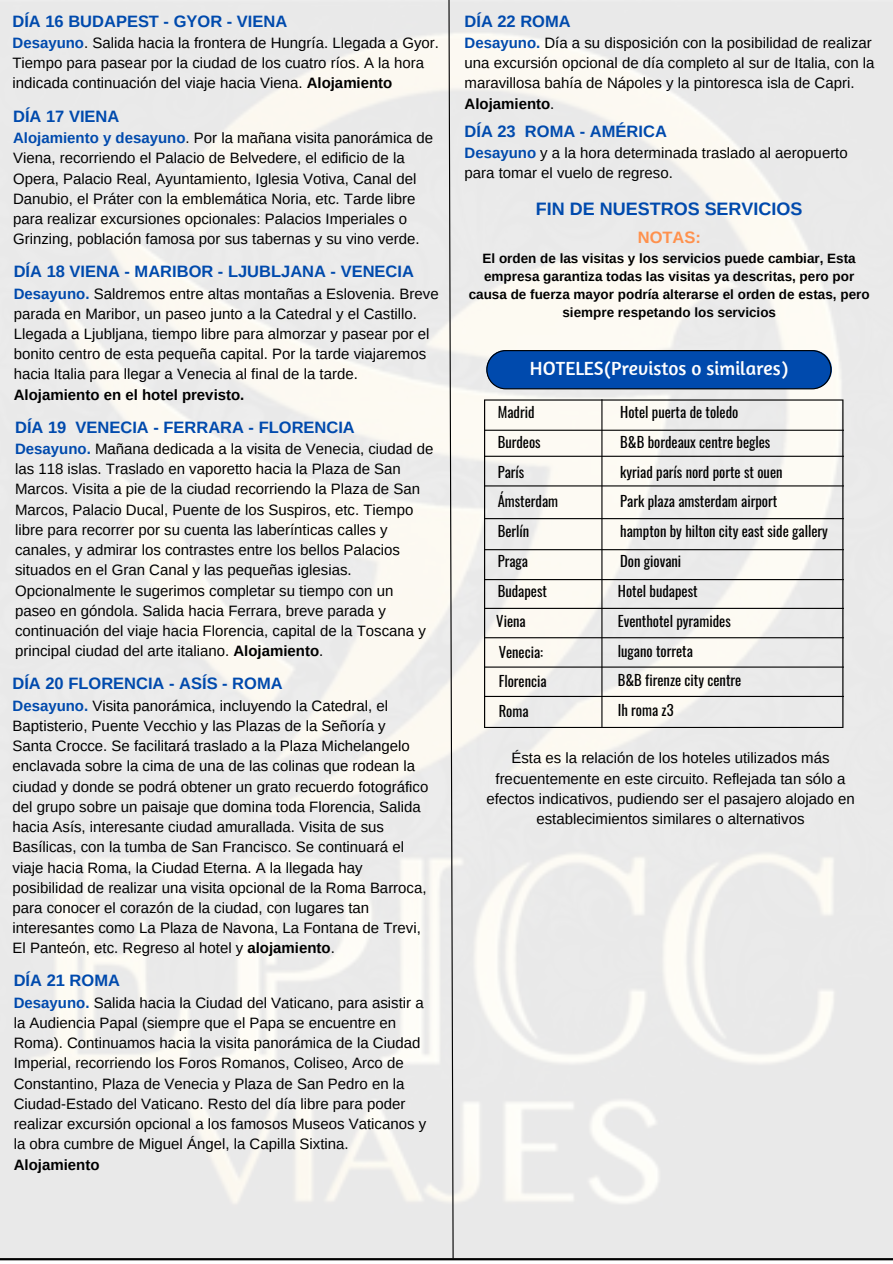
<style>
.page{position:relative;width:893px;height:1264px;background:#fff}
.page>*{position:absolute;margin:0;border:0;box-sizing:border-box;transform-origin:0 0}
.t1{font:19.5px "Amaranth";color:#fff}
.t2{font:700 18px "Arimo";color:#004aad}
.t3{font:700 16.5px "Arimo";color:#004aad}
.t4{font:700 16.5px "Arimo";color:#ff914d}
.t5{font:15px/20.2px "Arimo";color:#000}
.t6{font:14.55px "Oswald";color:#000}
.t7{font:700 13.5px/18px "Arimo";color:#000;text-align:center}
.s1{font-weight:700;color:#004aad}
.s2{font-weight:700}
</style>
<div class="page">
<img style="left:0;top:0;width:892px;height:1257px">
<svg style="left:448px;top:0;width:6px;height:1257px"></svg>
<hr style="left:0;top:1257px;width:892px;height:3px;background:#000">
<svg style="left:486px;top:350px;width:345px;height:39px;background:#054aa5"></svg>
<svg style="left:484px;top:399px;width:359px;height:329px;fill:#ececec"></svg>
<hr style="left:484px;top:429px;width:359px;height:2px;background:#000">
<hr style="left:601px;top:399px;width:1px;height:328px;background:#000">
<hr style="left:484px;top:456px;width:359px;height:1px;background:#000">
<hr style="left:484px;top:485px;width:359px;height:1px;background:#000">
<hr style="left:484px;top:518px;width:359px;height:1px;background:#000">
<hr style="left:484px;top:549px;width:359px;height:1px;background:#000">
<hr style="left:484px;top:579px;width:359px;height:1px;background:#000">
<hr style="left:484px;top:608px;width:359px;height:1px;background:#000">
<hr style="left:484px;top:637px;width:359px;height:1px;background:#000">
<hr style="left:484px;top:666px;width:359px;height:1px;background:#000">
<hr style="left:484px;top:696px;width:359px;height:1px;background:#000">
<p class="t3" style="left:13px;top:12px;width:276px">DÍA 16 BUDAPEST - GYOR - VIENA</p>
<p class="t5" style="left:13px;top:33px;width:428px"><span class="s1">Desayuno</span>. Salida hacia la frontera de Hungría. Llegada a Gyor.<br>Tiempo para pasear por la ciudad de los cuatro ríos. A la hora indicada continuación del viaje hacia Viena. <span class="s2">Alojamiento</span></p>
<p class="t3" style="left:13px;top:107px;width:108px">DÍA 17 VIENA</p>
<p class="t5" style="left:13px;top:128px;width:421px"><span class="s1">Alojamiento y desayuno</span>. Por la mañana visita panorámica de Viena, recorriendo el Palacio de Belvedere, el edificio de la Opera, Palacio Real, Ayuntamiento, Iglesia Votiva, Canal del Danubio, el Práter con la emblemática Noria, etc. Tarde libre para realizar excursiones opcionales: Palacios Imperiales o Grinzing, población famosa por sus tabernas y su vino verde.</p>
<p class="t3" style="left:14px;top:262px;width:401px">DÍA 18 VIENA - MARIBOR - LJUBLJANA - VENECIA</p>
<p class="t5" style="left:14px;top:283px;width:426px"><span class="s1">Desayuno.</span> Saldremos entre altas montañas a Eslovenia. Breve parada en Maribor, un paseo junto a la Catedral y el Castillo.<br>Llegada a Ljubljana, tiempo libre para almorzar y pasear por el bonito centro de esta pequeña capital. Por la tarde viajaremos hacia Italia para llegar a Venecia al final de la tarde.<br><span class="s2">Alojamiento en el hotel previsto.</span></p>
<p class="t3" style="left:15px;top:417px;width:341px">DÍA 19 VENECIA - FERRARA - FLORENCIA</p>
<p class="t5" style="left:15px;top:438px;width:420px"><span class="s1">Desayuno.</span> Mañana dedicada a la visita de Venecia, ciudad de las 118 islas. Traslado en vaporetto hacia la Plaza de San Marcos. Visita a pie de la ciudad recorriendo la Plaza de San Marcos, Palacio Ducal, Puente de los Suspiros, etc. Tiempo libre para recorrer por su cuenta las laberínticas calles y canales, y admirar los contrastes entre los bellos Palacios situados en el Gran Canal y las pequeñas iglesias.<br>Opcionalmente le sugerimos completar su tiempo con un paseo en góndola. Salida hacia Ferrara, breve parada y continuación del viaje hacia Florencia, capital de la Toscana y principal ciudad del arte italiano. <span class="s2">Alojamiento</span>.</p>
<p class="t3" style="left:13px;top:674px;width:272px">DÍA 20 FLORENCIA - ASÍS - ROMA</p>
<p class="t5" style="left:13px;top:695px;width:417px"><span class="s1">Desayuno.</span> Visita panorámica, incluyendo la Catedral, el Baptisterio, Puente Vecchio y las Plazas de la Señoría y Santa Crocce. Se facilitará traslado a la Plaza Michelangelo enclavada sobre la cima de una de las colinas que rodean la ciudad y donde se podrá obtener un grato recuerdo fotográfico del grupo sobre un paisaje que domina toda Florencia, Salida hacia Asís, interesante ciudad amurallada. Visita de sus Basílicas, con la tumba de San Francisco. Se continuará el viaje hacia Roma, la Ciudad Eterna. A la llegada hay posibilidad de realizar una visita opcional de la Roma Barroca, para conocer el corazón de la ciudad, con lugares tan interesantes como La Plaza de Navona, La Fontana de Trevi, El Panteón, etc. Regreso al hotel y <span class="s2">alojamiento</span>.</p>
<p class="t3" style="left:14px;top:971px;width:108px">DÍA 21 ROMA</p>
<p class="t5" style="left:14px;top:992px;width:414px"><span class="s1">Desayuno.</span> Salida hacia la Ciudad del Vaticano, para asistir a la Audiencia Papal (siempre que el Papa se encuentre en Roma). Continuamos hacia la visita panorámica de la Ciudad Imperial, recorriendo los Foros Romanos, Coliseo, Arco de Constantino, Plaza de Venecia y Plaza de San Pedro en la Ciudad-Estado del Vaticano. Resto del día libre para poder realizar excursión opcional a los famosos Museos Vaticanos y la obra cumbre de Miguel Ángel, la Capilla Sixtina.<br><span class="s2">Alojamiento</span></p>
<p class="t3" style="left:464px;top:12px;width:108px">DÍA 22 ROMA</p>
<p class="t5" style="left:464px;top:33px;width:411px"><span class="s1">Desayuno.</span> Día a su disposición con la posibilidad de realizar una excursión opcional de día completo al sur de Italia, con la maravillosa bahía de Nápoles y la pintoresca isla de Capri.<br><span class="s2">Alojamiento</span>.</p>
<p class="t3" style="left:464px;top:122px;width:204px">DÍA 23 ROMA - AMÉRICA</p>
<p class="t5" style="left:464px;top:143px;width:385px"><span class="s1">Desayuno</span> y a la hora determinada traslado al aeropuerto para tomar el vuelo de regreso.</p>
<p class="t2" style="left:536px;top:198px;width:268px">FIN DE NUESTROS SERVICIOS</p>
<p class="t4" style="left:637px;top:228px;width:65px">NOTAS:</p>
<p class="t7" style="left:468px;top:249px;width:402px">El orden de las visitas y los servicios puede cambiar, Esta empresa garantiza todas las visitas ya descritas, pero por causa de fuerza mayor podría alterarse el orden de estas, pero siempre respetando los servicios</p>
<p class="t1" style="left:530px;top:356px;width:260px">HOTELES(Previstos o similares)</p>
<p class="t6" style="left:497px;top:400px;width:38px">Madrid</p>
<p class="t6" style="left:620px;top:400px;width:120px">Hotel puerta de toledo</p>
<p class="t6" style="left:497px;top:430px;width:44px">Burdeos</p>
<p class="t6" style="left:620px;top:430px;width:152px">B&amp;B bordeaux centre begles</p>
<p class="t6" style="left:497px;top:460px;width:28px">París</p>
<p class="t6" style="left:620px;top:460px;width:164px">kyriad parís nord porte st ouen</p>
<p class="t6" style="left:497px;top:490px;width:62px">Ámsterdam</p>
<p class="t6" style="left:620px;top:490px;width:159px">Park plaza amsterdam airport</p>
<p class="t6" style="left:497px;top:519px;width:33px">Berlín</p>
<p class="t6" style="left:620px;top:519px;width:209px">hampton by hilton city east side gallery</p>
<p class="t6" style="left:497px;top:549px;width:32px">Praga</p>
<p class="t6" style="left:620px;top:549px;width:63px">Don giovani</p>
<p class="t6" style="left:497px;top:579px;width:51px">Budapest</p>
<p class="t6" style="left:617px;top:579px;width:81px">Hotel budapest</p>
<p class="t6" style="left:496px;top:609px;width:31px">Viena</p>
<p class="t6" style="left:617px;top:609px;width:114px">Eventhotel pyramides</p>
<p class="t6" style="left:498px;top:640px;width:46px">Venecia:</p>
<p class="t6" style="left:498px;top:670px;width:49px">Florencia</p>
<p class="t6" style="left:498px;top:699px;width:31px">Roma</p>
<p class="t6" style="left:617px;top:639px;width:77px">lugano torreta</p>
<p class="t6" style="left:617px;top:668px;width:125px">B&amp;B firenze city centre</p>
<p class="t6" style="left:617px;top:698px;width:57px">Ih roma z3</p>
<p class="t5" style="left:486px;top:748px;width:370px;text-align:center">Ésta es la relación de los hoteles utilizados más frecuentemente en este circuito. Reflejada tan sólo a efectos indicativos, pudiendo ser el pasajero alojado en establecimientos similares o alternativos</p>
</div>
